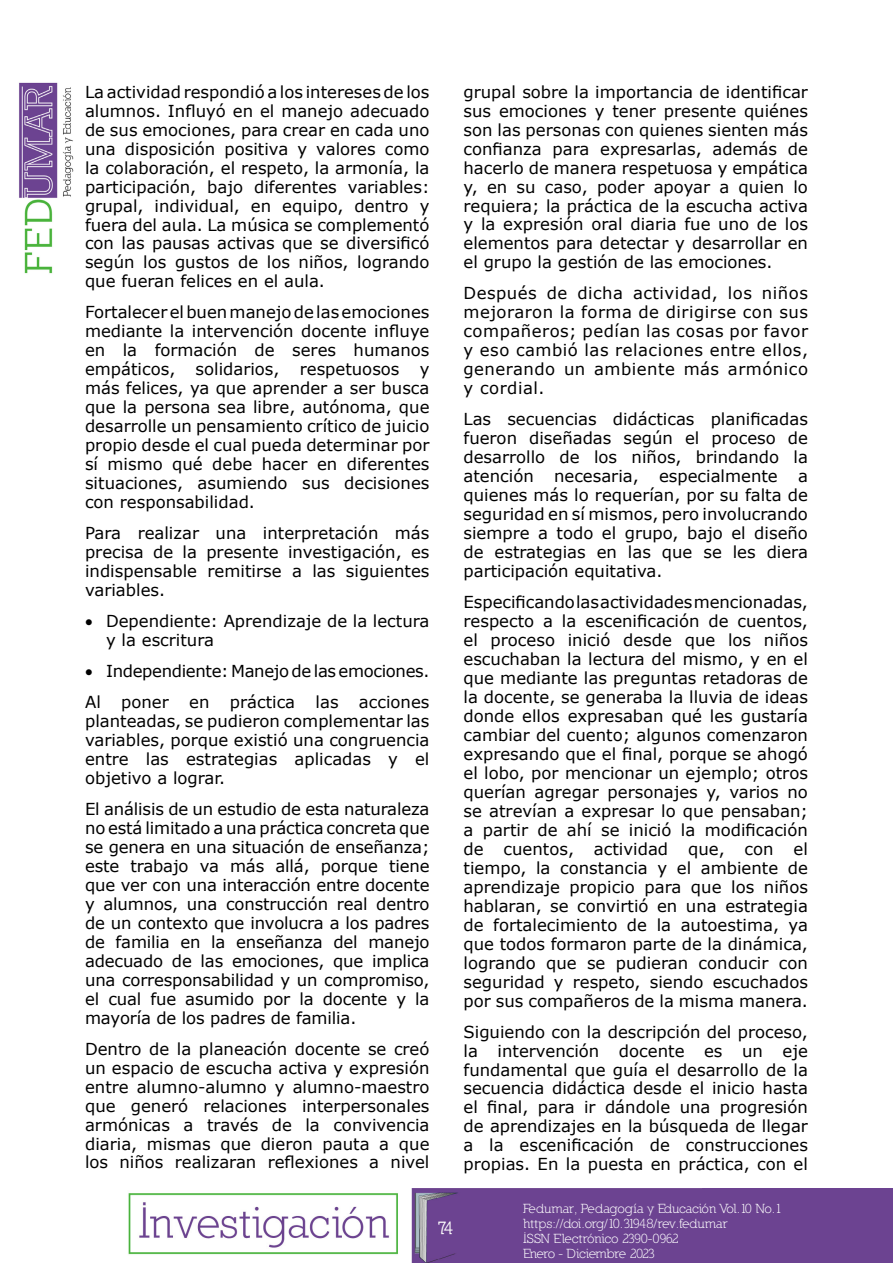
<style>
.page{position:relative;width:893px;height:1263px;background:#fff}
.page>*{position:absolute;margin:0;border:0;box-sizing:border-box;transform-origin:0 0}
.t1{font:700 18px "Nilland";color:#fff}
.t2{font:16.5px/19px "Verdana";color:#000;text-align:justify}
.t3{font:16.5px/30.9px "Verdana";letter-spacing:-.02em;color:#000}
.t4{font:13.5px/15px "Nilland";letter-spacing:-.035em;color:#fff}
</style>
<div class="page">
<div style="left:412px;top:1189px;width:481px;height:74px;background:#6c4391"></div>
<img style="left:19px;top:82px;width:55px;height:192px">
<img style="left:128px;top:1193px;width:270px;height:62px">
<p class="t2" style="left:85px;top:82px;width:346px">La actividad respondió a los intereses de los alumnos. Influyó en el manejo adecuado de sus emociones, para crear en cada uno una disposición positiva y valores como la colaboración, el respeto, la armonía, la participación, bajo diferentes variables: grupal, individual, en equipo, dentro y fuera del aula. La música se complementó con las pausas activas que se diversificó según los gustos de los niños, logrando que fueran felices en el aula.</p>
<p class="t2" style="left:85px;top:303px;width:346px">Fortalecer el buen manejo de las emociones mediante la intervención docente influye en la formación de seres humanos empáticos, solidarios, respetuosos y más felices, ya que aprender a ser busca que la persona sea libre, autónoma, que desarrolle un pensamiento crítico de juicio propio desde el cual pueda determinar por sí mismo qué debe hacer en diferentes situaciones, asumiendo sus decisiones con responsabilidad.</p>
<p class="t2" style="left:85px;top:523px;width:346px">Para realizar una interpretación más precisa de la presente investigación, es indispensable remitirse a las siguientes variables.</p>
<p class="t2" style="left:106px;top:611px;width:325px;text-indent:-21px">• Dependiente: Aprendizaje de la lectura y la escritura</p>
<p class="t3" style="left:85px;top:655px;width:346px">• Independiente: Manejo de las emociones.<br>Al poner en práctica las acciones</p>
<p class="t2" style="left:85px;top:711px;width:346px">planteadas, se pudieron complementar las variables, porque existió una congruencia entre las estrategias aplicadas y el objetivo a lograr.</p>
<p class="t2" style="left:85px;top:799px;width:346px">El análisis de un estudio de esta naturaleza no está limitado a una práctica concreta que se genera en una situación de enseñanza; este trabajo va más allá, porque tiene que ver con una interacción entre docente y alumnos, una construcción real dentro de un contexto que involucra a los padres de familia en la enseñanza del manejo adecuado de las emociones, que implica una corresponsabilidad y un compromiso, el cual fue asumido por la docente y la mayoría de los padres de familia.</p>
<p class="t2" style="left:85px;top:1039px;width:346px">Dentro de la planeación docente se creó un espacio de escucha activa y expresión entre alumno-alumno y alumno-maestro que generó relaciones interpersonales armónicas a través de la convivencia diaria, mismas que dieron pauta a que los niños realizaran reflexiones a nivel</p>
<p class="t2" style="left:463px;top:82px;width:346px">grupal sobre la importancia de identificar sus emociones y tener presente quiénes son las personas con quienes sienten más confianza para expresarlas, además de hacerlo de manera respetuosa y empática y, en su caso, poder apoyar a quien lo requiera; la práctica de la escucha activa y la expresión oral diaria fue uno de los elementos para detectar y desarrollar en el grupo la gestión de las emociones.</p>
<p class="t2" style="left:463px;top:284px;width:346px">Después de dicha actividad, los niños mejoraron la forma de dirigirse con sus compañeros; pedían las cosas por favor y eso cambió las relaciones entre ellos, generando un ambiente más armónico y cordial.</p>
<p class="t2" style="left:463px;top:410px;width:346px">Las secuencias didácticas planificadas fueron diseñadas según el proceso de desarrollo de los niños, brindando la atención necesaria, especialmente a quienes más lo requerían, por su falta de seguridad en sí mismos, pero involucrando siempre a todo el grupo, bajo el diseño de estrategias en las que se les diera participación equitativa.</p>
<p class="t2" style="left:463px;top:592px;width:346px">Especificando las actividades mencionadas, respecto a la escenificación de cuentos, el proceso inició desde que los niños escuchaban la lectura del mismo, y en el que mediante las preguntas retadoras de la docente, se generaba la lluvia de ideas donde ellos expresaban qué les gustaría cambiar del cuento; algunos comenzaron expresando que el final, porque se ahogó el lobo, por mencionar un ejemplo; otros querían agregar personajes y, varios no se atrevían a expresar lo que pensaban; a partir de ahí se inició la modificación de cuentos, actividad que, con el tiempo, la constancia y el ambiente de aprendizaje propicio para que los niños hablaran, se convirtió en una estrategia de fortalecimiento de la autoestima, ya que todos formaron parte de la dinámica, logrando que se pudieran conducir con seguridad y respeto, siendo escuchados por sus compañeros de la misma manera.</p>
<p class="t2" style="left:463px;top:1022px;width:346px">Siguiendo con la descripción del proceso, la intervención docente es un eje fundamental que guía el desarrollo de la secuencia didáctica desde el inicio hasta el final, para ir dándole una progresión de aprendizajes en la búsqueda de llegar a la escenificación de construcciones propias. En la puesta en práctica, con el</p>
<p class="t1" style="left:438px;top:1217px;width:17px">74</p>
<p class="t4" style="left:523px;top:1201px;width:261px">Fedumar, Pedagogía y Educación Vol.10 No.1 https://doi.org/10.31948/rev.fedumar<br>ISSN Electrónico 2390-0962<br>Enero - Diciembre 2023</p>
</div>
